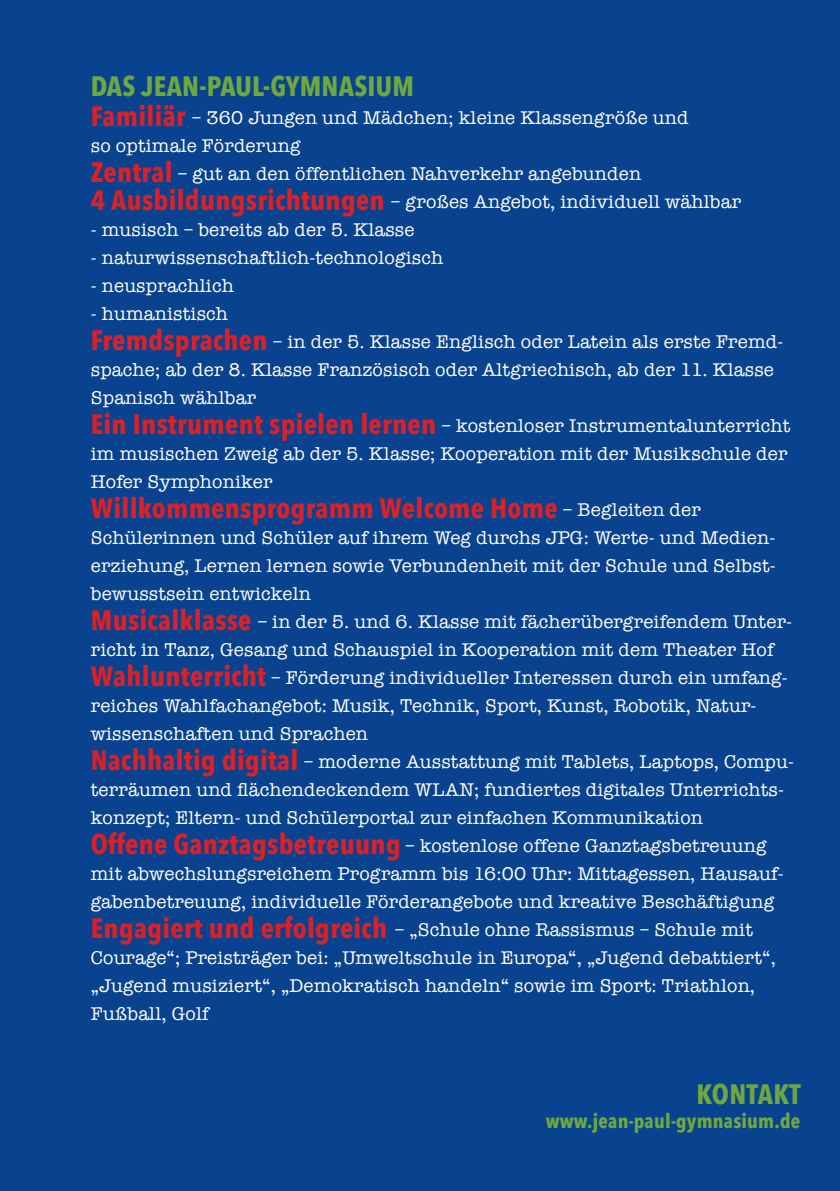
<style>
.page{position:relative;width:840px;height:1191px;background:#fff}
.page>*{position:absolute;margin:0;border:0;box-sizing:border-box;transform-origin:0 0}
.t1{font:700 28px "Avenir Next Condensed";letter-spacing:.01em;color:#da2128}
.t2{font:700 28px "Avenir Next Condensed";letter-spacing:.01em;color:#6fa83f}
.t3{font:700 20px "Avenir Next Condensed";letter-spacing:.01em;color:#6fa83f}
.t4{font:19px/28px "American Typewriter";letter-spacing:.01em;color:#fff}
.s1{font-family:"Avenir Next Condensed";font-weight:700;font-size:28px;color:#da2128}
.s2{font-family:"American Typewriter";font-weight:400;font-size:19px;color:#fff}
</style>
<div class="page">
<div style="left:0;top:0;width:839px;height:1191px;background:#09428e"></div>
<h1 class="t2" style="left:91px;top:69px;width:324px">Das Jean-Paul-Gymnasium</h1>
<p class="t4" style="left:91px;top:103px;width:651px"><span class="s1">Familiär</span> – 360 Jungen und Mädchen; kleine Klassengröße und<br>so optimale Förderung<br><span class="s1">Zentral</span> – gut an den öffentlichen Nahverkehr angebunden<br><span class="s1">4 Ausbildungsrichtungen</span> – großes Angebot, individuell wählbar</p>
<p class="t4" style="left:91px;top:215px;width:325px">- musisch – bereits ab der 5. Klasse</p>
<p class="t4" style="left:91px;top:243px;width:353px">- naturwissenschaftlich-technologisch</p>
<p class="t4" style="left:91px;top:271px;width:144px">- neusprachlich</p>
<p class="t4" style="left:91px;top:299px;width:700px">- humanistisch<br><span class="s1">Fremdsprachen</span> – in der 5. Klasse Englisch oder Latein als erste Fremd&shy;spache; ab der 8. Klasse Französisch oder Altgriechisch, ab der 11. Klasse Spanisch wählbar<br><span class="s1">Ein Instrument spielen lernen</span> – kostenloser Instrumentalunterricht im musischen Zweig ab der 5. Klasse; Kooperation mit der Musikschule der Hofer Symphoniker</p>
<h1 class="t1" style="left:91px;top:491px;width:611px">Willkommensprogramm Welcome Home <span class="s2">– Begleiten der</span></h1>
<p class="t4" style="left:91px;top:523px;width:704px">Schülerinnen und Schüler auf ihrem Weg durchs JPG: Werte- und Medien&shy;erziehung, Lernen lernen sowie Verbundenheit mit der Schule und Selbst&shy;bewusstsein entwickeln<br><span class="s1">Musicalklasse</span> – in der 5. und 6. Klasse mit fächerübergreifendem Unter&shy;richt in Tanz, Gesang und Schauspiel in Kooperation mit dem Theater Hof <span class="s1">Wahlunterricht</span> – Förderung individueller Interessen durch ein umfang&shy;reiches Wahlfachangebot: Musik, Technik, Sport, Kunst, Robotik, Natur&shy;wissenschaften und Sprachen<br><span class="s1">Nachhaltig digital</span> – moderne Ausstattung mit Tablets, Laptops, Compu&shy;terräumen und flächendeckendem WLAN; fundiertes digitales Unterrichts&shy;konzept; Eltern- und Schülerportal zur einfachen Kommunikation<br><span class="s1">Offene Ganztagsbetreuung</span> – kostenlose offene Ganztagsbetreuung mit abwechslungsreichem Programm bis 16:00 Uhr: Mittagessen, Hausauf&shy;gabenbetreuung, individuelle Förderangebote und kreative Beschäftigung <span class="s1">Engagiert und erfolgreich</span> – „Schule ohne Rassismus – Schule mit Courage“; Preisträger bei: „Umweltschule in Europa“, „Jugend debattiert“, „Jugend musiziert“, „Demokratisch handeln“ sowie im Sport: Triathlon, Fußball, Golf</p>
<h1 class="t2" style="left:696px;top:1077px;width:106px">Kontakt</h1>
<p class="t3" style="left:545px;top:1109px;width:256px">www.jean-paul-gymnasium.de</p>
</div>
